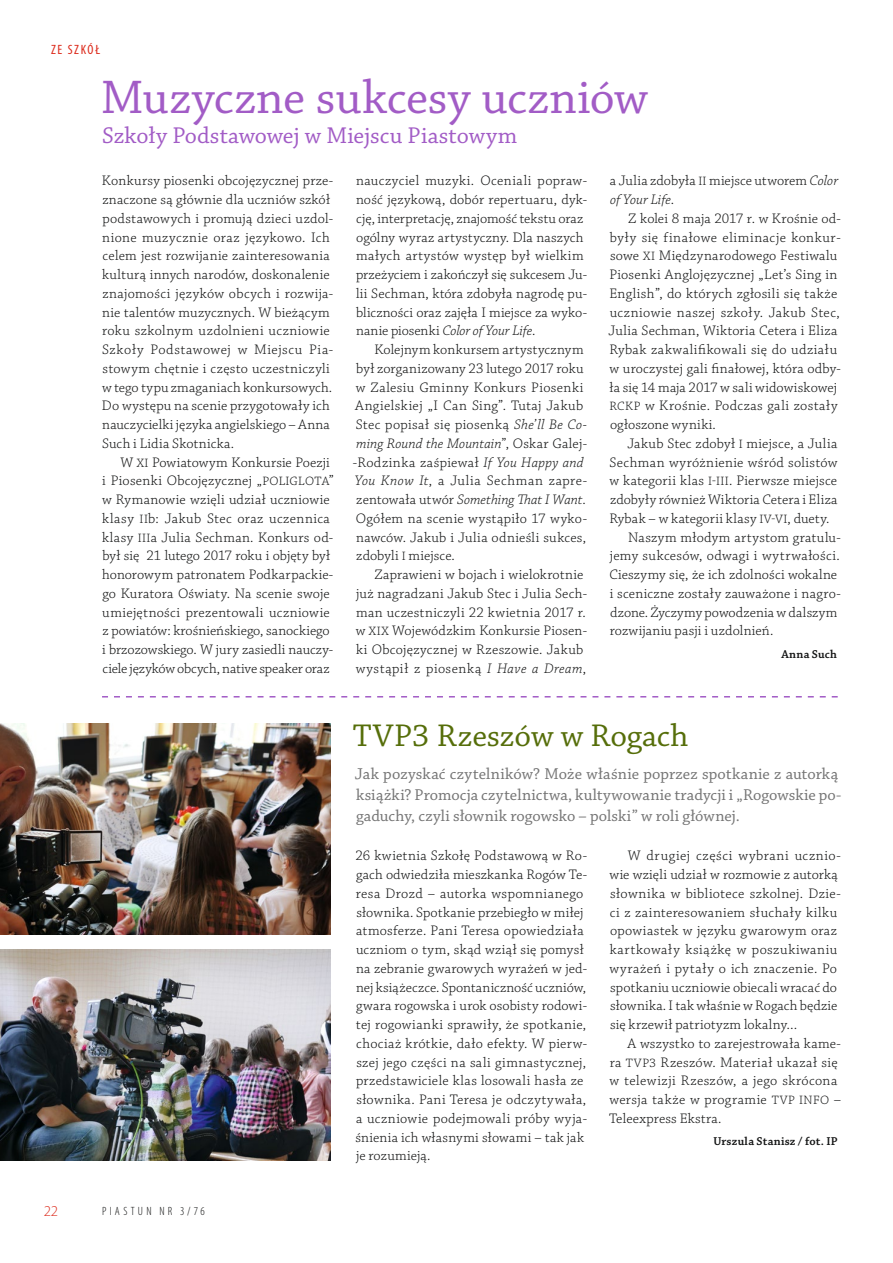
<style>
.page{position:relative;width:893px;height:1263px;background:#fff}
.page>*{position:absolute;margin:0;border:0;box-sizing:border-box;transform-origin:0 0}
.t1{font:49.5px "Chaparral Pro";letter-spacing:-.005em;color:#a25cc6}
.t2{font:33px "Chaparral Pro";color:#566e0a}
.t3{font:24px "Chaparral Pro";color:#a25cc6}
.t4{font:16.5px/21px "Chaparral Pro";letter-spacing:.01em;color:#747474}
.t5{font:300 15px "Myriad Pro";color:#dc291a}
.t6{font:300 14.55px/18.8px "Chaparral Pro";letter-spacing:.02em;color:#111212}
.t7{font:condensed 13.5px "Myriad Pro";letter-spacing:.125em;color:#dc291a}
.t8{font:600 12px "Chaparral Pro";letter-spacing:.01em;color:#111212}
.t9{font:300 condensed 12px "Myriad Pro";letter-spacing:.27em;color:#111212}
.s1{font-size:12.75px}
.s2{font-style:italic}
</style>
<div class="page">
<svg style="left:102px;top:696px;width:736px;height:1px"></svg>
<img style="left:0;top:723px;width:330px;height:211px">
<img style="left:0;top:950px;width:330px;height:211px">
<p class="t7" style="left:51px;top:42px;width:51px">ZE SZKÓŁ</p>
<h1 class="t1" style="left:101px;top:70px;width:549px">Muzyczne sukcesy uczniów</h1>
<h3 class="t3" style="left:102px;top:122px;width:417px">Szkoły Podstawowej w Miejscu Piastowym</h3>
<p class="t6" style="left:102px;top:172px;width:233px">Konkursy piosenki obcojęzycznej prze&shy;znaczone są głównie dla uczniów szkół podstawowych i promują dzieci uzdol&shy;nione muzycznie oraz językowo. Ich celem jest rozwijanie zainteresowania kulturą innych narodów, doskonalenie znajomości języków obcych i rozwija&shy;nie talentów muzycznych. W bieżącym roku szkolnym uzdolnieni uczniowie Szkoły Podstawowej w Miejscu Pia&shy;stowym chętnie i często uczestniczyli w tego typu zmaganiach konkursowych.<br>Do występu na scenie przygotowały ich nauczycielki języka angielskiego – Anna Such i Lidia Skotnicka.</p>
<p class="t6" style="left:102px;top:453px;width:233px;text-indent:18px">W <span class="s1">XI</span> Powiatowym Konkursie Poezji i Piosenki Obcojęzycznej „<span class="s1">POLIGLOTA</span>” w Rymanowie wzięli udział uczniowie klasy <span class="s1">II</span>b: Jakub Stec oraz uczennica klasy <span class="s1">III</span>a Julia Sechman. Konkurs od&shy;był się 21 lutego 2017 roku i objęty był honorowym patronatem Podkarpackie&shy;go Kuratora Oświaty. Na scenie swoje umiejętności prezentowali uczniowie z powiatów: krośnieńskiego, sanockiego i brzozowskiego. W jury zasiedli nauczy&shy;ciele języków obcych, native speaker oraz</p>
<p class="t5" style="left:44px;top:1203px;width:16px">22</p>
<p class="t9" style="left:102px;top:1204px;width:104px">PIASTUN NR 3/76</p>
<p class="t6" style="left:356px;top:172px;width:232px">nauczyciel muzyki. Oceniali popraw&shy;ność językową, dobór repertuaru, dyk&shy;cję, interpretację, znajomość tekstu oraz ogólny wyraz artystyczny. Dla naszych małych artystów występ był wielkim przeżyciem i zakończył się sukcesem Ju&shy;lii Sechman, która zdobyła nagrodę pu&shy;bliczności oraz zajęła I miejsce za wyko&shy;nanie piosenki <span class="s2">Color of Your Life</span>.</p>
<p class="t6" style="left:353px;top:341px;width:236px;text-indent:22px">Kolejnym konkursem artystycznym był zorganizowany 23 lutego 2017 roku w Zalesiu Gminny Konkurs Piosenki Angielskiej „I Can Sing”. Tutaj Jakub Stec popisał się piosenką <span class="s2">She’ll Be Co&shy;ming Round the Mountain</span>”, Oskar Galej--Rodzinka zaśpiewał <span class="s2">If You Happy and You Know It</span>, a Julia Sechman zapre&shy;zentowała utwór <span class="s2">Something That I Want</span>.<br>Ogółem na scenie wystąpiło 17 wyko&shy;nawców. Jakub i Julia odnieśli sukces, zdobyli <span class="s1">I</span> miejsce.</p>
<p class="t6" style="left:356px;top:566px;width:233px;text-indent:19px">Zaprawieni w bojach i wielokrotnie już nagradzani Jakub Stec i Julia Sech&shy;man uczestniczyli 22 kwietnia 2017 r. w <span class="s1">XIX</span> Wojewódzkim Konkursie Piosen&shy;ki Obcojęzycznej w Rzeszowie. Jakub wystąpił z piosenką <span class="s2">I Have a Dream</span>,</p>
<p class="t6" style="left:610px;top:172px;width:230px">a Julia zdobyła <span class="s1">II</span> miejsce utworem <span class="s2">Color of Your Life</span>.</p>
<p class="t6" style="left:609px;top:209px;width:234px;text-indent:20px">Z kolei 8 maja 2017 r. w Krośnie od&shy;były się finałowe eliminacje konkur&shy;sowe <span class="s1">XI</span> Międzynarodowego Festiwalu Piosenki Anglojęzycznej „Let’s Sing in English”, do których zgłosili się także uczniowie naszej szkoły. Jakub Stec, Julia Sechman, Wiktoria Cetera i Eliza Rybak zakwalifikowali się do udziału w uroczystej gali finałowej, która odby&shy;ła się 14 maja 2017 w sali widowiskowej <span class="s1">RCKP</span> w Krośnie. Podczas gali zostały ogłoszone wyniki.</p>
<p class="t6" style="left:627px;top:434px;width:212px">Jakub Stec zdobył <span class="s1">I</span> miejsce, a Julia</p>
<p class="t6" style="left:610px;top:453px;width:229px">Sechman wyróżnienie wśród solistów</p>
<p class="t6" style="left:609px;top:472px;width:229px">w kategorii klas <span class="s1">I-III</span>. Pierwsze miejsce</p>
<p class="t6" style="left:610px;top:491px;width:229px">zdobyły również Wiktoria Cetera i Eliza</p>
<p class="t6" style="left:609px;top:509px;width:222px">Rybak – w kategorii klasy <span class="s1">IV-VI</span>, duety.</p>
<p class="t6" style="left:628px;top:528px;width:214px">Naszym młodym artystom gratulu-</p>
<p class="t6" style="left:610px;top:547px;width:231px">jemy sukcesów, odwagi i wytrwałości.</p>
<p class="t6" style="left:609px;top:566px;width:229px">Cieszymy się, że ich zdolności wokalne</p>
<p class="t6" style="left:610px;top:584px;width:232px">i sceniczne zostały zauważone i nagro-</p>
<p class="t6" style="left:610px;top:603px;width:229px">dzone. Życzymy powodzenia w dalszym</p>
<p class="t6" style="left:610px;top:622px;width:165px">rozwijaniu pasji i uzdolnień.</p>
<p class="t8" style="left:781px;top:647px;width:57px">Anna Such</p>
<h2 class="t2" style="left:353px;top:718px;width:337px">TVP3 Rzeszów w Rogach</h2>
<p class="t4" style="left:355px;top:764px;width:488px">Jak pozyskać czytelników? Może właśnie poprzez spotkanie z autorką książki? Promocja czytelnictwa, kultywowanie tradycji i „Rogowskie po&shy;gaduchy, czyli słownik rogowsko – polski” w roli głównej.</p>
<p class="t6" style="left:355px;top:847px;width:233px">26 kwietnia Szkołę Podstawową w Ro&shy;gach odwiedziła mieszkanka Rogów Te&shy;resa Drozd – autorka wspomnianego słownika. Spotkanie przebiegło w miłej atmosferze. Pani Teresa opowiedziała uczniom o tym, skąd wziął się pomysł na zebranie gwarowych wyrażeń w jed&shy;nej książeczce. Spontaniczność uczniów, gwara rogowska i urok osobisty rodowi&shy;tej rogowianki sprawiły, że spotkanie, chociaż krótkie, dało efekty. W pierw&shy;szej jego części na sali gimnastycznej, przedstawiciele klas losowali hasła ze słownika. Pani Teresa je odczytywała, a uczniowie podejmowali próby wyja&shy;śnienia ich własnymi słowami – tak jak je rozumieją.</p>
<p class="t6" style="left:609px;top:847px;width:233px;text-indent:18px">W drugiej części wybrani ucznio&shy;wie wzięli udział w rozmowie z autorką słownika w bibliotece szkolnej. Dzie&shy;ci z zainteresowaniem słuchały kilku opowiastek w języku gwarowym oraz kartkowały książkę w poszukiwaniu wyrażeń i pytały o ich znaczenie. Po spotkaniu uczniowie obiecali wracać do słownika. I tak właśnie w Rogach będzie się krzewił patriotyzm lokalny…</p>
<p class="t6" style="left:609px;top:1034px;width:234px;text-indent:19px">A wszystko to zarejestrowała kame&shy;ra <span class="s1">TVP3</span> Rzeszów. Materiał ukazał się w telewizji Rzeszów, a jego skrócona wersja także w programie <span class="s1">TVP INFO</span> –<br>Teleexpress Ekstra.</p>
<p class="t8" style="left:713px;top:1134px;width:126px">Urszula Stanisz / fot. IP</p>
</div>
